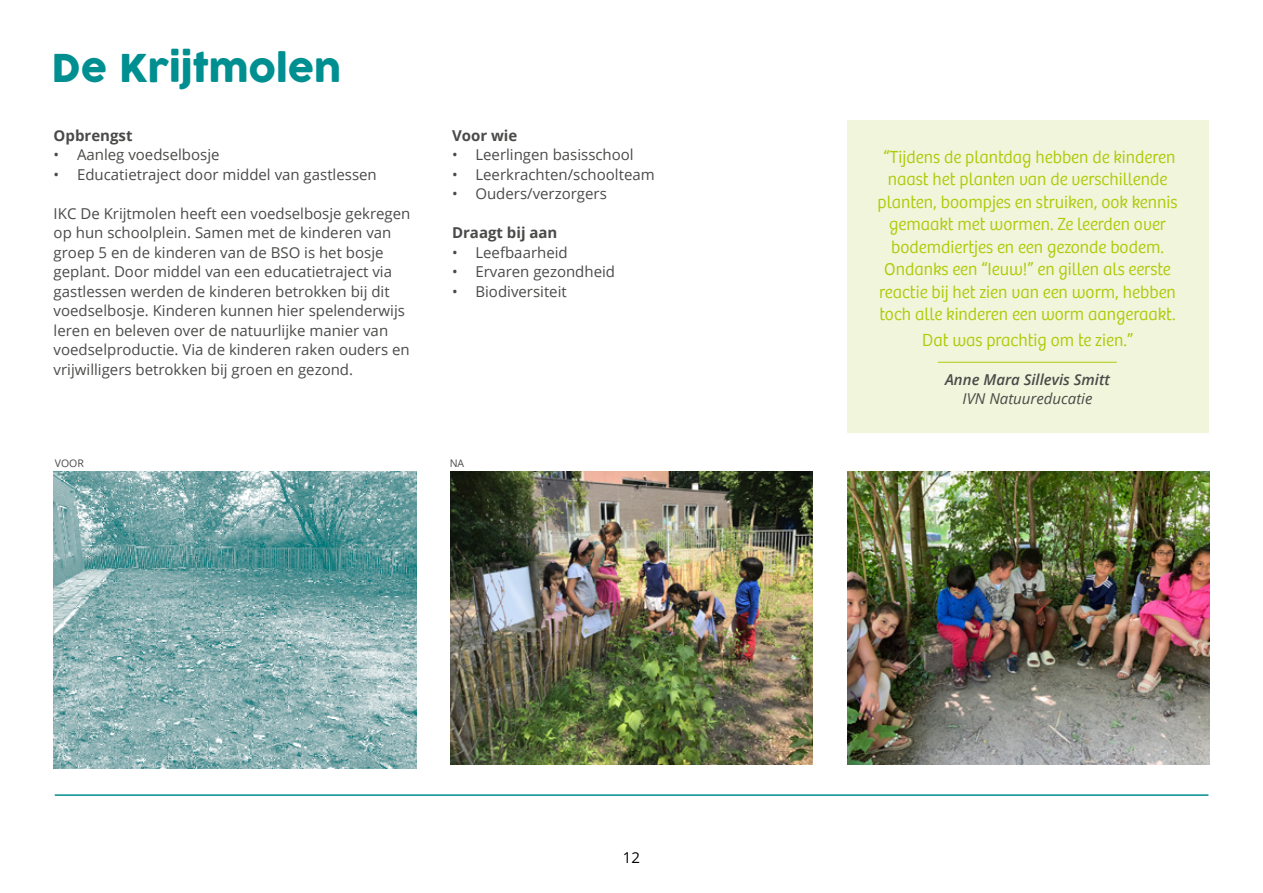
<style>
.page{position:relative;width:1263px;height:893px;background:#fff}
.page>*{position:absolute;margin:0;border:0;box-sizing:border-box;transform-origin:0 0}
.t1{font:37.5px "COCOGOOSE";color:#008f91}
.t2{font:300 18px/22.5px "Bree";color:#afca0b;text-align:center}
.t3{font:15px/19.5px "Open Sans";color:#4a4a49}
.t4{font:700 15px "Open Sans";color:#4a4a49}
.t5{font:italic 600 15px "Open Sans";color:#4a4a49}
.t6{font:italic 15px "Open Sans";color:#4a4a49}
.t7{font:15px "Open Sans";color:#000}
.t8{font:10.5px "Open Sans";color:#4a4a49}
</style>
<div class="page">
<div style="left:847px;top:121px;width:361px;height:312px;background:#f1f5db"></div>
<hr style="left:938px;top:362px;width:178px;height:1px;background:#afca0b">
<hr style="left:55px;top:794px;width:1153px;height:2px;background:#008f91">
<img style="left:450px;top:472px;width:363px;height:292px">
<img style="left:847px;top:472px;width:363px;height:292px">
<img style="left:54px;top:472px;width:363px;height:296px">
<h1 class="t1" style="left:52px;top:40px;width:291px">De Krijtmolen</h1>
<p class="t4" style="left:54px;top:125px;width:80px">Opbrengst</p>
<p class="t3" style="left:54px;top:145px;width:167px">• Aanleg voedselbosje</p>
<p class="t3" style="left:54px;top:164px;width:325px">• Educatietraject door middel van gastlessen</p>
<p class="t3" style="left:54px;top:203px;width:358px">IKC De Krijtmolen heeft een voedselbosje gekregen op hun schoolplein. Samen met de kinderen van groep 5 en de kinderen van de BSO is het bosje geplant. Door middel van een educatietraject via gastlessen werden de kinderen betrokken bij dit voedselbosje. Kinderen kunnen hier spelenderwijs leren en beleven over de natuurlijke manier van voedselproductie. Via de kinderen raken ouders en vrijwilligers betrokken bij groen en gezond.</p>
<p class="t4" style="left:452px;top:125px;width:67px">Voor wie</p>
<p class="t3" style="left:452px;top:145px;width:183px">• Leerlingen basisschool</p>
<p class="t3" style="left:452px;top:164px;width:204px">• Leerkrachten/schoolteam</p>
<p class="t3" style="left:452px;top:184px;width:156px">• Ouders/verzorgers</p>
<p class="t4" style="left:452px;top:222px;width:107px">Draagt bij aan</p>
<p class="t3" style="left:452px;top:242px;width:117px">• Leefbaarheid</p>
<p class="t3" style="left:452px;top:262px;width:165px">• Ervaren gezondheid</p>
<p class="t3" style="left:452px;top:281px;width:116px">• Biodiversiteit</p>
<p class="t8" style="left:55px;top:456px;width:31px">VOOR</p>
<p class="t8" style="left:450px;top:456px;width:16px">NA</p>
<p class="t7" style="left:623px;top:847px;width:19px">12</p>
<p class="t2" style="left:877px;top:146px;width:301px">“Tijdens de plantdag hebben de kinderen naast het planten van de verschillende planten, boompjes en struiken, ook kennis gemaakt met wormen. Ze leerden over bodemdiertjes en een gezonde bodem.<br>Ondanks een “Ieuw!” en gillen als eerste reactie bij het zien van een worm, hebben toch alle kinderen een worm aangeraakt.</p>
<p class="t2" style="left:922px;top:329px;width:212px">Dat was prachtig om te zien.”</p>
<p class="t5" style="left:945px;top:369px;width:166px">Anne Mara Sillevis Smitt</p>
<p class="t6" style="left:962px;top:388px;width:131px">IVN Natuureducatie</p>
</div>
